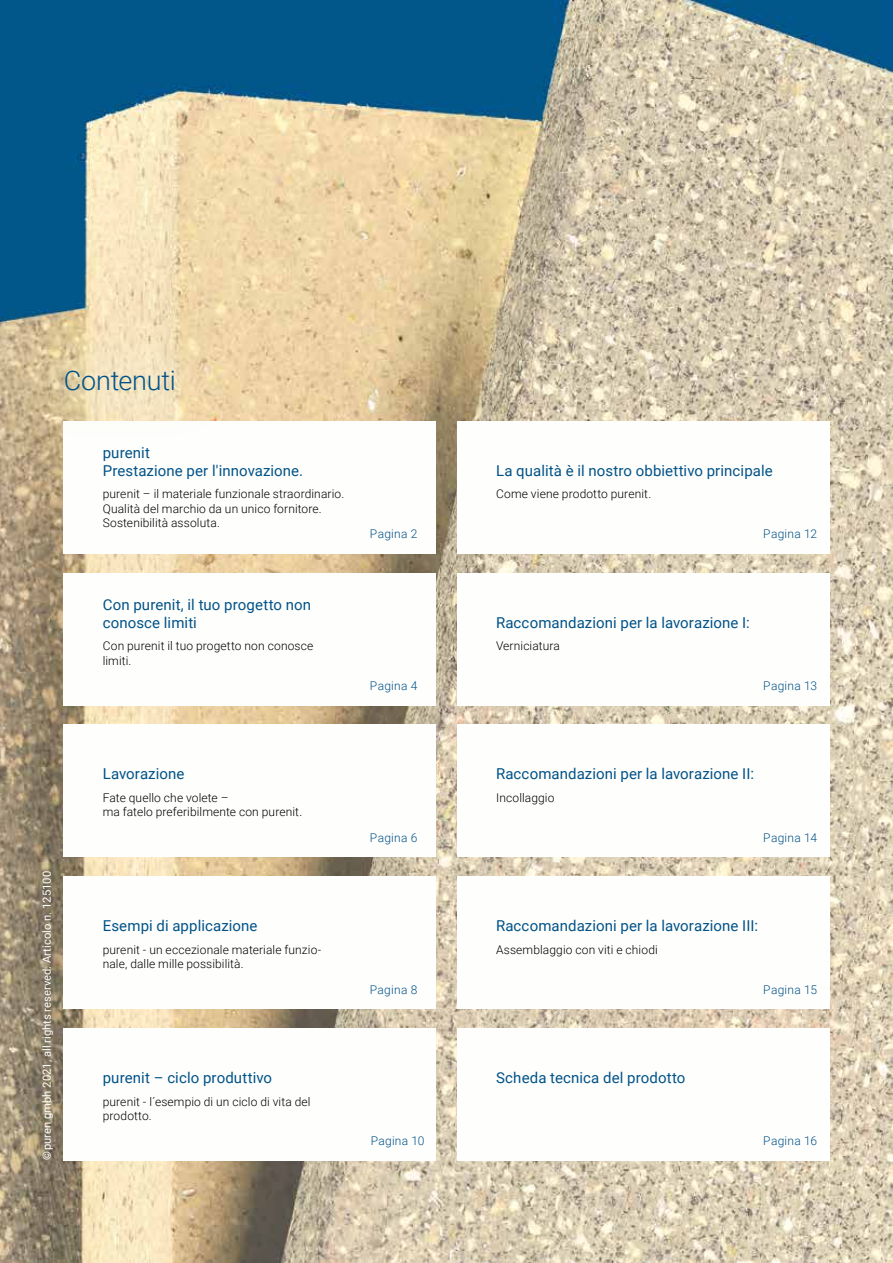
<style>
.page{position:relative;width:893px;height:1263px;background:#fff}
.page>*{position:absolute;margin:0;border:0;box-sizing:border-box;transform-origin:0 0}
.t1{font:300 27px "Roboto";letter-spacing:-.01em;color:#005288}
.t2{font:15px/18px "Roboto";letter-spacing:.005em;color:#005288}
.t3{font:300 12px/14.4px "Roboto";letter-spacing:.01em;color:#000}
.t4{font:300 12px "Roboto";letter-spacing:.025em;color:#005288}
.t5{font:11.25px "Roboto";color:#fff}
</style>
<div class="page">
<img style="left:0;top:0;width:893px;height:1263px">
<div style="left:64px;top:421px;width:372px;height:133px;background:#fefefc"></div>
<div style="left:457px;top:421px;width:372px;height:133px;background:#fefefc"></div>
<div style="left:64px;top:573px;width:372px;height:132px;background:#fefefc"></div>
<div style="left:457px;top:573px;width:372px;height:132px;background:#fefefc"></div>
<div style="left:64px;top:724px;width:372px;height:133px;background:#fefefc"></div>
<div style="left:457px;top:724px;width:372px;height:133px;background:#fefefc"></div>
<div style="left:64px;top:876px;width:372px;height:133px;background:#fefefc"></div>
<div style="left:457px;top:876px;width:372px;height:133px;background:#fefefc"></div>
<div style="left:64px;top:1028px;width:372px;height:133px;background:#fefefc"></div>
<div style="left:457px;top:1028px;width:372px;height:133px;background:#fefefc"></div>
<div style="left:16px;top:322px;width:208px;height:119px;background:#f7eed2;opacity:.49"></div>
<hr style="left:892px;top:421px;width:1px;height:280px;background:#fcfaf0">
<h1 class="t1" style="left:64px;top:361px;width:114px">Contenuti</h1>
<p class="t2" style="left:103px;top:443px;width:202px">purenit<br>Prestazione per l'innovazione.</p>
<p class="t3" style="left:103px;top:487px;width:243px">purenit – il materiale funzionale straordinario.<br>Qualità del marchio da un unico fornitore.<br>Sostenibilità assoluta.</p>
<p class="t2" style="left:103px;top:595px;width:210px">Con purenit, il tuo progetto non conosce limiti</p>
<p class="t2" style="left:496px;top:461px;width:278px">La qualità è il nostro obbiettivo principale</p>
<p class="t3" style="left:496px;top:486px;width:157px">Come viene prodotto purenit.</p>
<p class="t4" style="left:370px;top:525px;width:49px">Pagina 2</p>
<p class="t4" style="left:763px;top:525px;width:55px">Pagina 12</p>
<p class="t2" style="left:496px;top:613px;width:255px">Raccomandazioni per la lavorazione I:</p>
<p class="t3" style="left:103px;top:638px;width:212px">Con purenit il tuo progetto non conosce limiti.</p>
<p class="t3" style="left:496px;top:638px;width:65px">Verniciatura</p>
<p class="t4" style="left:370px;top:677px;width:49px">Pagina 4</p>
<p class="t4" style="left:763px;top:677px;width:55px">Pagina 13</p>
<p class="t5" style="left:39px;top:1160px;width:291px;rotate:-90deg">© puren gmbh 2021, all rights reserved. Articolo n. 125100</p>
<p class="t2" style="left:103px;top:764px;width:83px">Lavorazione</p>
<p class="t2" style="left:496px;top:764px;width:259px">Raccomandazioni per la lavorazione II:</p>
<p class="t3" style="left:103px;top:790px;width:201px">Fate quello che volete –<br>ma fatelo preferibilmente con purenit.</p>
<p class="t3" style="left:496px;top:790px;width:60px">Incollaggio</p>
<p class="t4" style="left:370px;top:829px;width:49px">Pagina 6</p>
<p class="t4" style="left:763px;top:829px;width:55px">Pagina 14</p>
<p class="t2" style="left:103px;top:916px;width:156px">Esempi di applicazione</p>
<p class="t2" style="left:496px;top:916px;width:264px">Raccomandazioni per la lavorazione III:</p>
<p class="t3" style="left:103px;top:942px;width:220px">purenit - un eccezionale materiale funzio&shy;nale, dalle mille possibilità.</p>
<p class="t3" style="left:496px;top:942px;width:163px">Assemblaggio con viti e chiodi</p>
<p class="t4" style="left:370px;top:982px;width:49px">Pagina 8</p>
<p class="t4" style="left:763px;top:981px;width:55px">Pagina 15</p>
<p class="t2" style="left:103px;top:1068px;width:171px">purenit – ciclo produttivo</p>
<p class="t2" style="left:496px;top:1068px;width:191px">Scheda tecnica del prodotto</p>
<p class="t3" style="left:103px;top:1094px;width:209px">purenit - l´esempio di un ciclo di vita del prodotto.</p>
<p class="t4" style="left:371px;top:1133px;width:55px">Pagina 10</p>
<p class="t4" style="left:763px;top:1133px;width:55px">Pagina 16</p>
</div>
